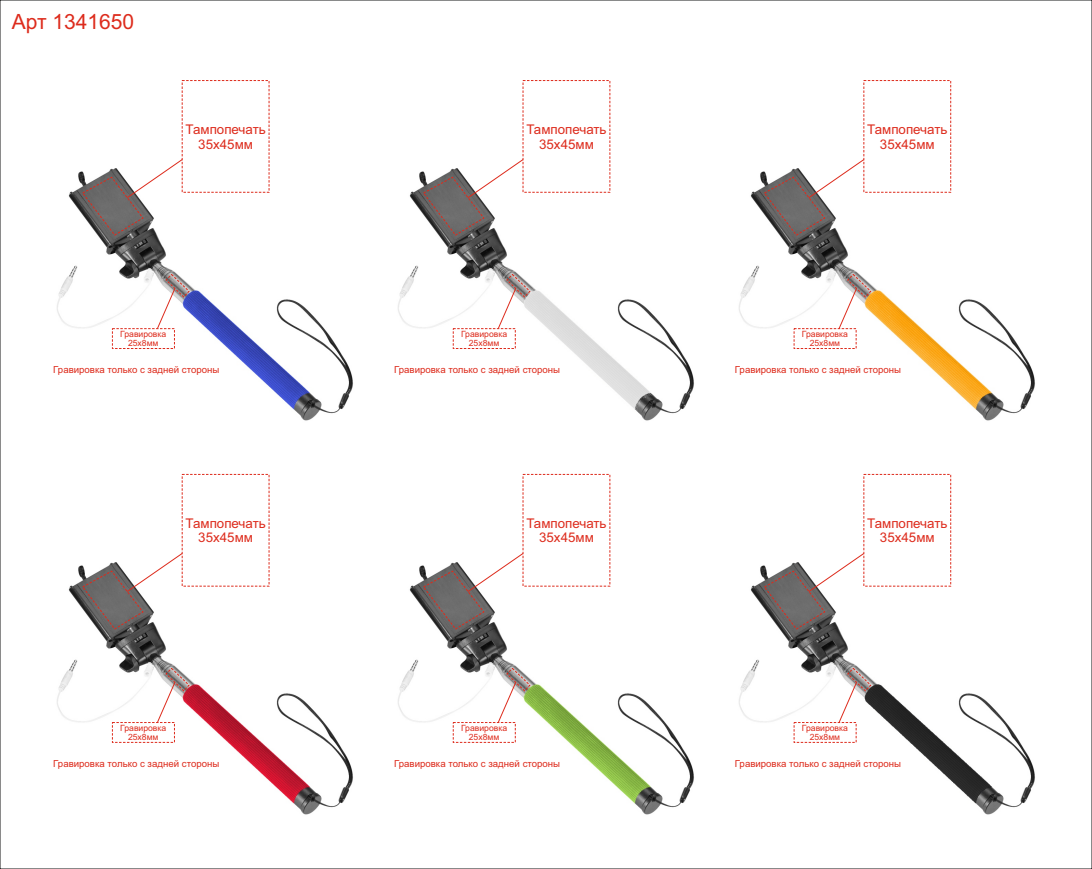
<style>
.page{position:relative;width:1092px;height:869px;background:#fff}
.page>*{position:absolute;margin:0;border:0;box-sizing:border-box;transform-origin:0 0}
.t1{font:21px "Arial";color:#dd2b1c}
.t2{font:13.3px/14.9px "Arial";color:#dd2b1c;text-align:center}
.t3{font:9.62px "Arial";color:#dd2b1c}
.t4{font:8.58px/9.6px "Arial";color:#dd2b1c;text-align:center}
</style>
<div class="page">
<img style="left:57px;top:169px;width:978px;height:252px">
<svg style="left:82px;top:159px;width:101px;height:77px"></svg>
<svg style="left:157px;top:273px;width:33px;height:56px"></svg>
<svg style="left:423px;top:159px;width:100px;height:77px"></svg>
<svg style="left:497px;top:273px;width:33px;height:56px"></svg>
<svg style="left:763px;top:159px;width:101px;height:77px"></svg>
<svg style="left:838px;top:273px;width:33px;height:56px"></svg>
<img style="left:57px;top:562px;width:978px;height:253px">
<svg style="left:82px;top:552px;width:101px;height:77px"></svg>
<div style="left:112px;top:722px;width:63px;height:20px;border:1px dashed #dd2b1c"></div>
<svg style="left:157px;top:667px;width:33px;height:55px"></svg>
<svg style="left:423px;top:552px;width:100px;height:77px"></svg>
<svg style="left:497px;top:667px;width:33px;height:55px"></svg>
<svg style="left:763px;top:552px;width:101px;height:77px"></svg>
<svg style="left:838px;top:667px;width:33px;height:55px"></svg>
<h1 class="t1" style="left:12px;top:14px;width:124px">Арт 1341650</h1>
<h2 class="t2" style="left:185px;top:123px;width:82px">Тампопечать<br>35х45мм</h2>
<h2 class="t2" style="left:526px;top:123px;width:82px">Тампопечать<br>35х45мм</h2>
<h2 class="t2" style="left:867px;top:123px;width:82px">Тампопечать<br>35х45мм</h2>
<p class="t4" style="left:120px;top:329px;width:48px">Гравировка<br>25х8мм</p>
<p class="t3" style="left:53px;top:365px;width:167px">Гравировка только с задней стороны</p>
<p class="t4" style="left:461px;top:329px;width:48px">Гравировка<br>25х8мм</p>
<p class="t3" style="left:394px;top:365px;width:167px">Гравировка только с задней стороны</p>
<p class="t4" style="left:801px;top:329px;width:48px">Гравировка<br>25х8мм</p>
<p class="t3" style="left:735px;top:365px;width:167px">Гравировка только с задней стороны</p>
<h2 class="t2" style="left:185px;top:516px;width:82px">Тампопечать<br>35х45мм</h2>
<h2 class="t2" style="left:526px;top:516px;width:82px">Тампопечать<br>35х45мм</h2>
<h2 class="t2" style="left:867px;top:516px;width:82px">Тампопечать<br>35х45мм</h2>
<p class="t4" style="left:120px;top:723px;width:48px">Гравировка<br>25х8мм</p>
<p class="t3" style="left:53px;top:759px;width:167px">Гравировка только с задней стороны</p>
<p class="t4" style="left:461px;top:723px;width:48px">Гравировка<br>25х8мм</p>
<p class="t3" style="left:394px;top:759px;width:167px">Гравировка только с задней стороны</p>
<p class="t4" style="left:801px;top:723px;width:48px">Гравировка<br>25х8мм</p>
<p class="t3" style="left:735px;top:759px;width:167px">Гравировка только с задней стороны</p>
</div>
